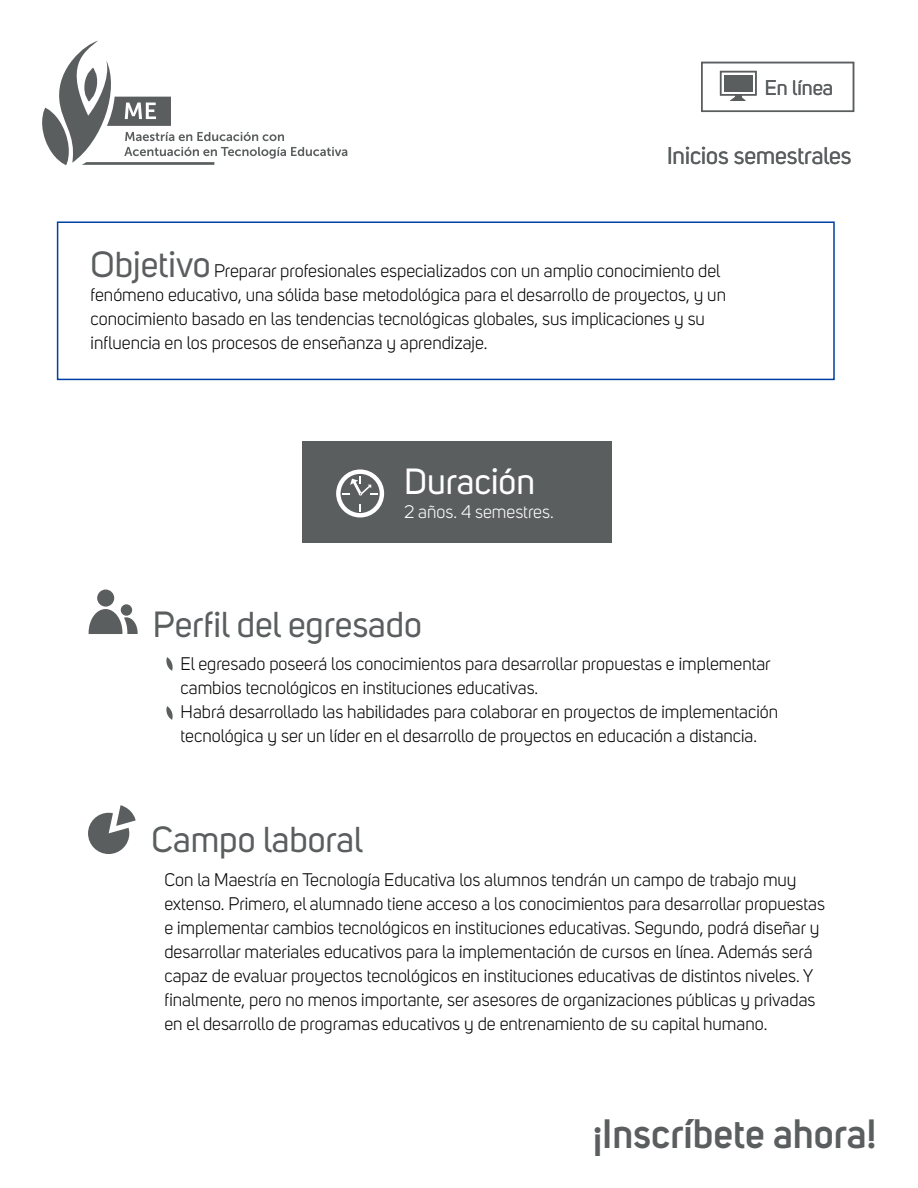
<style>
.page{position:relative;width:918px;height:1188px;background:#fff}
.page>*{position:absolute;margin:0;border:0;box-sizing:border-box;transform-origin:0 0}
.t1{font:600 40.5px "Uni Sans";color:#5b5e5f}
.t2{font:36px "Uni Sans";color:#5b5e5f}
.t3{font:36px "Uni Sans";color:#fff}
.t4{font:24px "Uni Sans";color:#5b5e5f}
.t5{font:21px "Uni Sans";color:#5b5e5f}
.t6{font:18px/24px "Uni Sans";color:#040503}
.t7{font:18px "Uni Sans";color:#fff}
.s1{font-size:36px;color:#5b5e5f}
</style>
<div class="page">
<div style="left:57px;top:221px;width:778px;height:159px;border:2px solid #0040a6"></div>
<svg style="left:166px;top:657px;width:7px;height:14px"></svg>
<svg style="left:166px;top:706px;width:7px;height:14px"></svg>
<div style="left:303px;top:441px;width:309px;height:102px;background:#5b5e5f"></div>
<svg style="left:336px;top:469px;width:48px;height:48px"></svg>
<svg style="left:89px;top:590px;width:49px;height:44px"></svg>
<div style="left:701px;top:62px;width:153px;height:50px;border:2px solid #5b5e5f"></div>
<div style="left:724px;top:75px;width:28px;height:17px;background:#5b5e5f"></div>
<div style="left:720px;top:71px;width:37px;height:25px;border:2px solid #5b5e5f"></div>
<svg style="left:730px;top:95px;width:16px;height:6px"></svg>
<svg style="left:88px;top:805px;width:48px;height:49px"></svg>
<svg style="left:42px;top:41px;width:305px;height:124px"></svg>
<p class="t5" style="left:765px;top:76px;width:70px">En línea</p>
<h3 class="t4" style="left:667px;top:142px;width:186px">Inicios semestrales</h3>
<p class="t6" style="left:91px;top:259px;width:637px"><span class="s1">Objetivo</span> Preparar profesionales especializados con un amplio conocimiento del fenómeno educativo, una sólida base metodológica para el desarrollo de proyectos, y un conocimiento basado en las tendencias tecnológicas globales, sus implicaciones y su influencia en los procesos de enseñanza y aprendizaje.</p>
<h2 class="t3" style="left:404px;top:461px;width:133px">Duración</h2>
<p class="t7" style="left:404px;top:502px;width:151px">2 años. 4 semestres.</p>
<h2 class="t2" style="left:153px;top:603px;width:271px">Perfil del egresado</h2>
<p class="t6" style="left:181px;top:652px;width:599px">El egresado poseerá los conocimientos para desarrollar propuestas e implementar cambios tecnológicos en instituciones educativas.<br>Habrá desarrollado las habilidades para colaborar en proyectos de implementación tecnológica y ser un líder en el desarrollo de proyectos en educación a distancia.</p>
<h2 class="t2" style="left:152px;top:819px;width:213px">Campo laboral</h2>
<p class="t6" style="left:164px;top:868px;width:662px">Con la Maestría en Tecnología Educativa los alumnos tendrán un campo de trabajo muy extenso. Primero, el alumnado tiene acceso a los conocimientos para desarrollar propuestas e implementar cambios tecnológicos en instituciones educativas. Segundo, podrá diseñar y desarrollar materiales educativos para la implementación de cursos en línea. Además será capaz de evaluar proyectos tecnológicos en instituciones educativas de distintos niveles. Y finalmente, pero no menos importante, ser asesores de organizaciones públicas y privadas en el desarrollo de programas educativos y de entrenamiento de su capital humano.</p>
<h1 class="t1" style="left:593px;top:1109px;width:285px">¡Inscríbete ahora!</h1>
</div>
